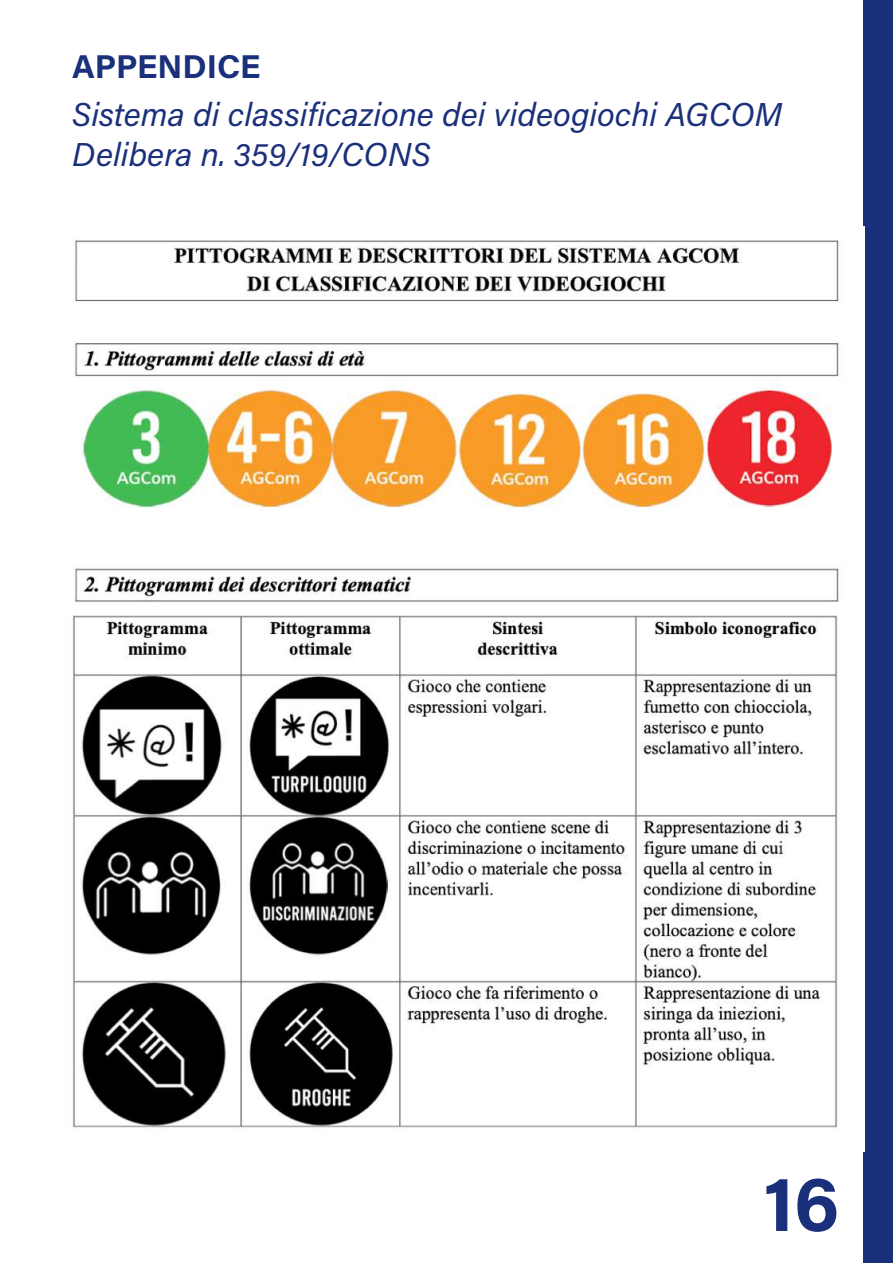
<style>
.page{position:relative;width:893px;height:1263px;background:#fff}
.page>*{position:absolute;margin:0;border:0;box-sizing:border-box;transform-origin:0 0}
.t1{font:700 75px "Acumin Pro";color:#1b307a}
.t2{font:italic 33px/39.6px "Acumin Pro";color:#1b307a}
.t3{font:700 33px "Acumin Pro";letter-spacing:-.005em;color:#1b307a}
</style>
<div class="page">
<div style="left:863px;top:0;width:30px;height:1263px;background:#1b307a"></div>
<img style="left:72px;top:227px;width:793px;height:924px">
<p class="t3" style="left:72px;top:44px;width:190px">APPENDICE</p>
<p class="t2" style="left:72px;top:94px;width:711px">Sistema di classificazione dei videogiochi AGCOM<br>Delibera n. 359/19/CONS</p>
<h1 class="t1" style="left:764px;top:1152px;width:77px">16</h1>
</div>
